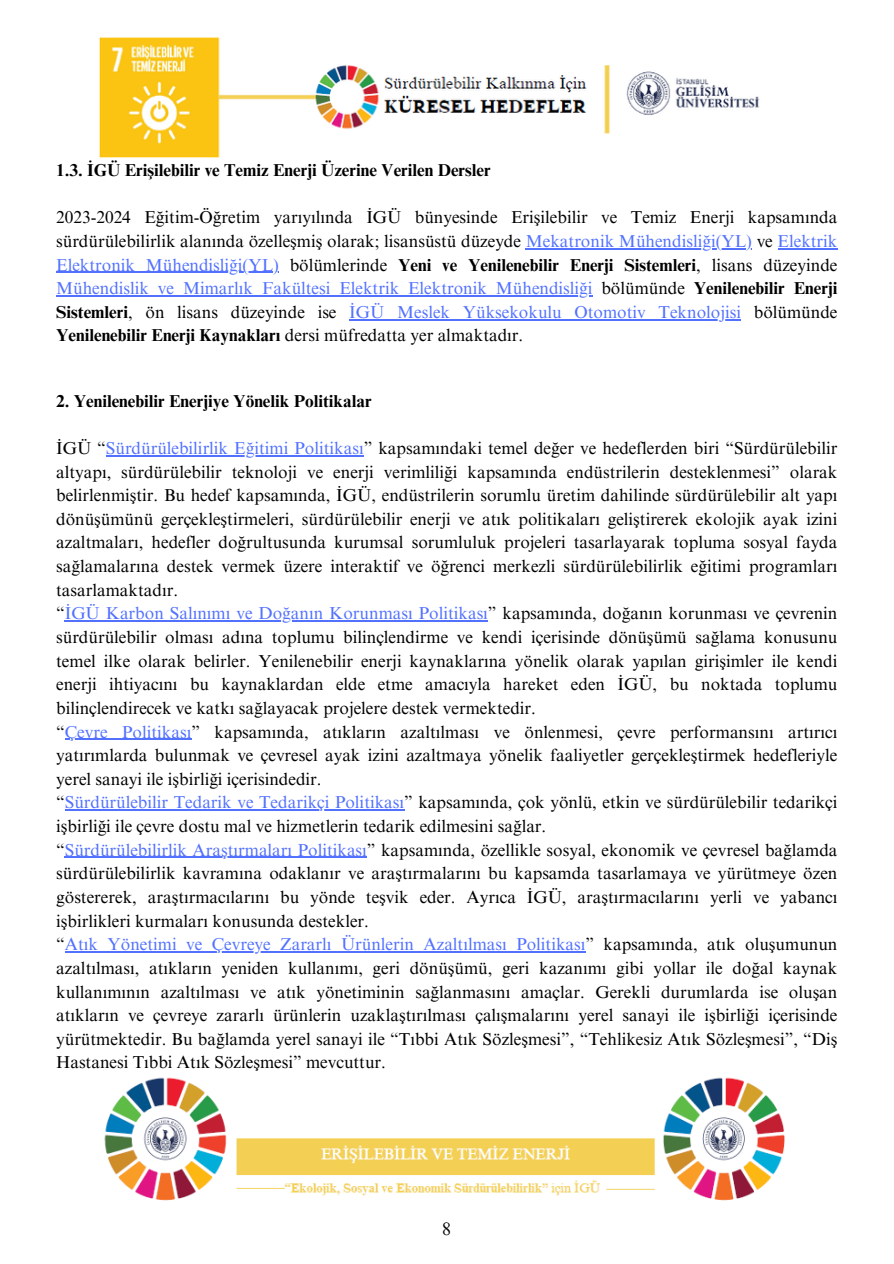
<style>
.page{position:relative;width:894px;height:1264px;background:#fff}
.page>*{position:absolute;margin:0;border:0;box-sizing:border-box;transform-origin:0 0}
.t1{font:18px "Times NRMT Pro";color:#000}
.t2{font:17.25px/23.7px "Times NRMT Pro";color:#000}
.t3{font:17.25px/23.7px "Times NRMT Pro";color:#5271ff}
.t4{font:700 17.25px "Times NRMT Pro";color:#000}
.s1{color:#5271ff}
.s2{font-weight:400;color:#5271ff}
.s3{font-weight:400}
.s4{color:#000}
.s5{font-weight:700;color:#000}
</style>
<div class="page">
<img style="left:99px;top:37px;width:660px;height:121px">
<img style="left:104px;top:1077px;width:681px;height:124px">
<hr style="left:525px;top:248px;width:226px;height:1px;background:#5271ff">
<hr style="left:777px;top:248px;width:60px;height:1px;background:#5271ff">
<hr style="left:56px;top:272px;width:223px;height:1px;background:#5271ff">
<hr style="left:56px;top:295px;width:536px;height:1px;background:#5271ff">
<hr style="left:349px;top:319px;width:392px;height:1px;background:#5271ff">
<hr style="left:106px;top:455px;width:257px;height:1px;background:#5271ff">
<hr style="left:65px;top:620px;width:423px;height:1px;background:#5271ff">
<hr style="left:65px;top:738px;width:126px;height:1px;background:#5271ff">
<hr style="left:65px;top:809px;width:339px;height:1px;background:#5271ff">
<hr style="left:65px;top:856px;width:302px;height:2px;background:#5271ff">
<hr style="left:65px;top:951px;width:520px;height:1px;background:#5271ff">
<p class="t4" style="left:56px;top:164px;width:436px">1.3. İGÜ Erişilebilir ve Temiz Enerji Üzerine Verilen Dersler</p>
<h1 class="t2" style="left:56px;top:208px;width:782px">2023-2024 Eğitim-Öğretim yarıyılında İGÜ bünyesinde Erişilebilir ve Temiz Enerji kapsamında sürdürülebilirlik alanında özelleşmiş olarak; lisansüstü düzeyde <span class="s1">Mekatronik Mühendisliği(YL)</span> ve <span class="s1">Elektrik</span></h1>
<p class="t4" style="left:56px;top:258px;width:782px"><span class="s2">Elektronik Mühendisliği(YL)</span> <span class="s3">bölümlerinde</span> Yeni ve Yenilenebilir Enerji Sistemleri<span class="s3">, lisans düzeyinde</span></p>
<p class="t3" style="left:56px;top:278px;width:782px">Mühendislik ve Mimarlık Fakültesi Elektrik Elektronik Mühendisliği <span class="s4">bölümünde</span> <span class="s5">Yenilenebilir Enerji<br>Sistemleri</span><span class="s4">, ön lisans düzeyinde ise</span></p>
<p class="t3" style="left:56px;top:302px;width:782px;text-indent:293px">İGÜ Meslek Yüksekokulu Otomotiv Teknolojisi <span class="s4">bölümünde<br></span><span class="s5">Yenilenebilir Enerji Kaynakları</span> <span class="s4">dersi müfredatta yer almaktadır.</span></p>
<p class="t4" style="left:56px;top:394px;width:317px">2. Yenilenebilir Enerjiye Yönelik Politikalar</p>
<p class="t2" style="left:56px;top:438px;width:782px">İGÜ “<span class="s1">Sürdürülebilirlik Eğitimi Politikası</span>” kapsamındaki temel değer ve hedeflerden biri “Sürdürülebilir</p>
<p class="t2" style="left:56px;top:462px;width:782px">altyapı, sürdürülebilir teknoloji ve enerji verimliliği kapsamında endüstrilerin desteklenmesi” olarak belirlenmiştir. Bu hedef kapsamında, İGÜ, endüstrilerin sorumlu üretim dahilinde sürdürülebilir alt yapı dönüşümünü gerçekleştirmeleri, sürdürülebilir enerji ve atık politikaları geliştirerek ekolojik ayak izini azaltmaları, hedefler doğrultusunda kurumsal sorumluluk projeleri tasarlayarak topluma sosyal fayda sağlamalarına destek vermek üzere interaktif ve öğrenci merkezli sürdürülebilirlik eğitimi programları tasarlamaktadır.<br>“<span class="s1">İGÜ Karbon Salınımı ve Doğanın Korunması Politikası</span>” kapsamında, doğanın korunması ve çevrenin</p>
<p class="t2" style="left:56px;top:627px;width:782px">sürdürülebilir olması adına toplumu bilinçlendirme ve kendi içerisinde dönüşümü sağlama konusunu temel ilke olarak belirler. Yenilenebilir enerji kaynaklarına yönelik olarak yapılan girişimler ile kendi enerji ihtiyacını bu kaynaklardan elde etme amacıyla hareket eden İGÜ, bu noktada toplumu bilinçlendirecek ve katkı sağlayacak projelere destek vermektedir.<br>“<span class="s1">Çevre Politikası</span>” kapsamında, atıkların azaltılması ve önlenmesi, çevre performansını artırıcı yatırımlarda bulunmak ve çevresel ayak izini azaltmaya yönelik faaliyetler gerçekleştirmek hedefleriyle yerel sanayi ile işbirliği içerisindedir.<br>“<span class="s1">Sürdürülebilir Tedarik ve Tedarikçi Politikası</span>” kapsamında, çok yönlü, etkin ve sürdürülebilir tedarikçi işbirliği ile çevre dostu mal ve hizmetlerin tedarik edilmesini sağlar.<br>“<span class="s1">Sürdürülebilirlik Araştırmaları Politikası</span>” kapsamında, özellikle sosyal, ekonomik ve çevresel bağlamda sürdürülebilirlik kavramına odaklanır ve araştırmalarını bu kapsamda tasarlamaya ve yürütmeye özen göstererek, araştırmacılarını bu yönde teşvik eder. Ayrıca İGÜ, araştırmacılarını yerli ve yabancı işbirlikleri kurmaları konusunda destekler.<br>“<span class="s1">Atık Yönetimi ve Çevreye Zararlı Ürünlerin Azaltılması Politikası</span>” kapsamında, atık oluşumunun azaltılması, atıkların yeniden kullanımı, geri dönüşümü, geri kazanımı gibi yollar ile doğal kaynak kullanımının azaltılması ve atık yönetiminin sağlanmasını amaçlar. Gerekli durumlarda ise oluşan atıkların ve çevreye zararlı ürünlerin uzaklaştırılması çalışmalarını yerel sanayi ile işbirliği içerisinde yürütmektedir. Bu bağlamda yerel sanayi ile “Tıbbi Atık Sözleşmesi”, “Tehlikesiz Atık Sözleşmesi”, “Diş Hastanesi Tıbbi Atık Sözleşmesi” mevcuttur.</p>
<p class="t1" style="left:442px;top:1221px;width:10px">8</p>
</div>
